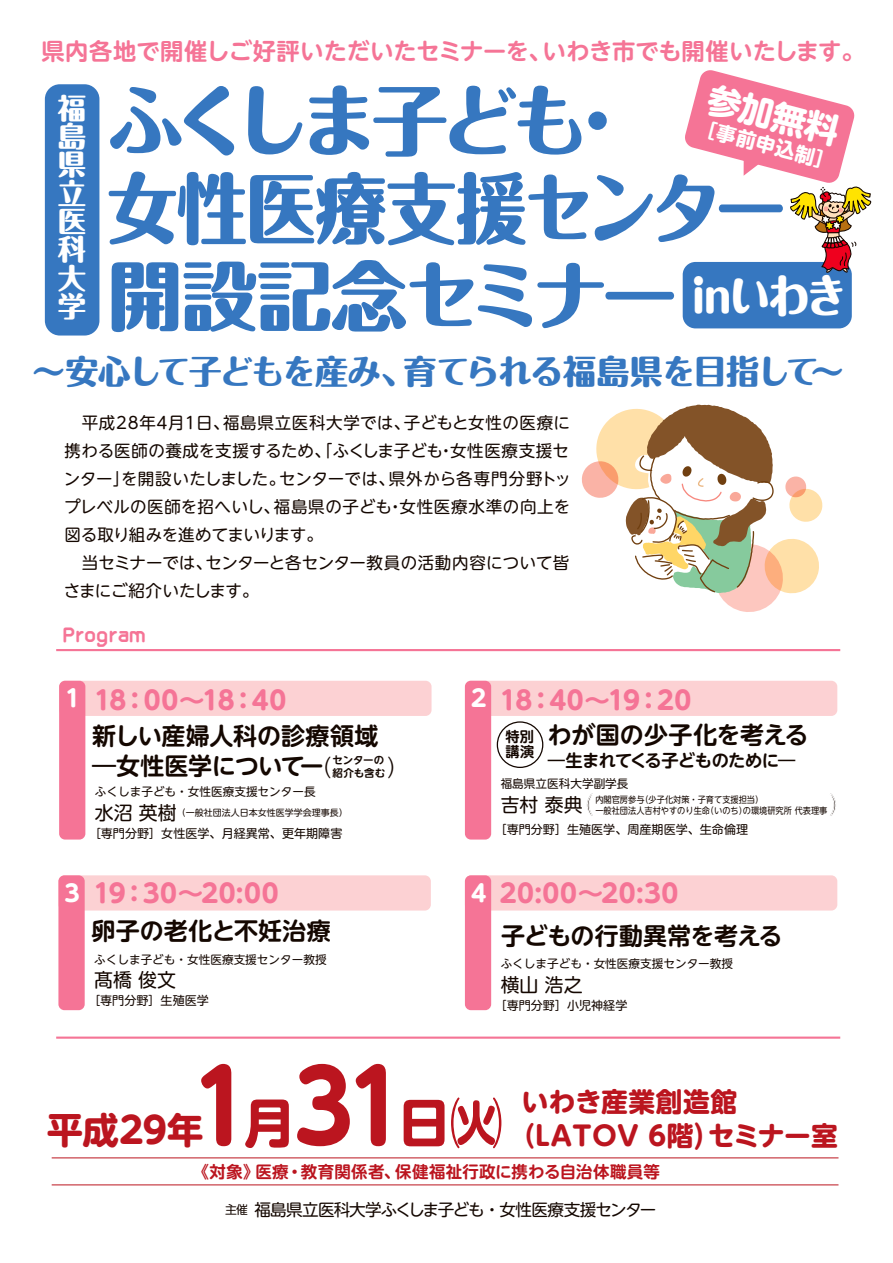
<style>
.page{position:relative;width:893px;height:1263px;background:#fff}
.page>*{position:absolute;margin:0;border:0;box-sizing:border-box;transform-origin:0 0}
.t1{font:700 98.4px "UD Shin M Go Pr 6";color:#bb151f;scale:.91 1}
.t2{font:800 76.65px/87.8px "Maru Fo Pro";letter-spacing:-.075em;color:#3677c0}
.t3{font:800 75.6px "Maru Fo Pro";letter-spacing:-.04em;color:#3677c0}
.t4{font:700 52.65px "UD Shin M Go Pr 6";color:#bb151f}
.t5{font:800 45.15px "Maru Fo Pro";letter-spacing:-.085em;color:#fff;scale:.94 1}
.t6{font:700 36.3px "UD Shin M Go Pr 6";color:#bb151f}
.t7{font:700 34.2px "UD Shin M Go Pr 6";color:#fff}
.t8{font:800 33px "Maru Fo Pro";letter-spacing:-.04em;color:#3677c0}
.t9{font:800 28.35px/28.3px "Maru Fo Pro";color:#fff;text-align:justify}
.t10{font:700 26.85px/34.3px "UD Shin M Go Pr 6";color:#bb151f}
.t11{font:700 26.85px "UD Shin M Go Pr 6";letter-spacing:.02em;color:#bb151f}
.t12{font:700 25.5px "UD Shin M Go Pr 6";letter-spacing:.02em;color:#f57496}
.t13{font:300 24.15px "UD Shin M Go Pr 6";color:#140700}
.t14{font:700 24px/29.1px "UD Shin M Go Pr 6 De";letter-spacing:-.015em;color:#140700}
.t15{font:700 24px "UD Shin M Go Pr 6 De";letter-spacing:.005em;color:#140700}
.t16{font:700 23.25px "UD Shin M Go Pr 6 De";letter-spacing:.005em;color:#f57496}
.t17{font:700 23.1px "UD Shin M Go Pr 6";color:#fff}
.t18{font:300 22.5px "UD Shin M Go Pr 6";color:#140700}
.t19{font:19.95px "TA kokoro no 3";letter-spacing:-.12em;color:#f57496}
.t20{font:700 19.8px "UD Shin M Go Pr 6";color:#fff}
.t21{font:18.9px "UD Shin M Go Pr 6";color:#140700}
.t22{font:700 17.25px "UD Shin M Go Pr 6 De";letter-spacing:-.035em;color:#140700}
.t23{font:16.65px "UD Shin M Go Pr 6";letter-spacing:-.055em;color:#140700}
.t24{font:16.5px/28px "UD Shin M Go Pr 6";letter-spacing:.015em;color:#140700}
.t25{font:700 16.5px "UD Shin M Go Pr 6 De";letter-spacing:.015em;color:#bb151f}
.t26{font:16.5px "UD Shin M Go Pr 6";letter-spacing:.045em;color:#140700}
.t27{font:16.5px/28px "UD Shin M Go Pr 6";letter-spacing:-.01em;color:#140700}
.t28{font:16.5px "UD Shin M Go Pr 6";letter-spacing:-.03em;color:#140700}
.t29{font:16.5px/28px "UD Shin M Go Pr 6";letter-spacing:.05em;color:#140700}
.t30{font:16.5px "UD Shin M Go Pr 6";letter-spacing:-.005em;color:#140700}
.t31{font:700 14.25px/15.6px "UD Shin M Go Pr 6 De";color:#140700}
.t32{font:12.15px "UD Shin M Go Pr 6";color:#140700}
.t33{font:11.85px "UD Shin M Go Pr 6";color:#140700}
.t34{font:11.7px "UD Shin M Go Pr 6";color:#140700}
.t35{font:700 10.5px "UD Shin M Go Pr 6 De";letter-spacing:-.01em;color:#140700}
.t36{font:9px "UD Shin M Go Pr 6";color:#140700;scale:.91 1}
.t37{font:9px "UD Shin M Go Pr 6";color:#140700}
.s1{font-size:98.4px}
.s2{font-size:28.5px}
</style>
<div class="page">
<div style="left:59px;top:681px;width:373px;height:35px;background:#fcd1d3;border-radius:6px"></div>
<div style="left:45px;top:84px;width:54px;height:251px;background:#3677c0;border-radius:15px"></div>
<div style="left:59px;top:681px;width:26px;height:158px;background:#f57496;border-radius:6px"></div>
<div style="left:58px;top:875px;width:373px;height:35px;background:#fcd1d3;border-radius:6px"></div>
<div style="left:58px;top:875px;width:27px;height:135px;background:#f57496;border-radius:6px"></div>
<div style="left:465px;top:681px;width:372px;height:35px;background:#fcd1d3;border-radius:6px"></div>
<div style="left:465px;top:681px;width:26px;height:158px;background:#f57496;border-radius:6px"></div>
<div style="left:465px;top:875px;width:372px;height:35px;background:#fcd1d3;border-radius:6px"></div>
<div style="left:465px;top:875px;width:26px;height:135px;background:#f57496;border-radius:6px"></div>
<svg style="left:582px;top:405px;width:240px;height:207px"></svg>
<hr style="left:56px;top:649px;width:784px;height:2px;background:#f57496">
<hr style="left:56px;top:1036px;width:784px;height:3px;background:#f57496">
<div style="left:497px;top:721px;width:46px;height:47px;border:1px solid #140700;border-radius:50%"></div>
<hr style="left:52px;top:1157px;width:786px;height:1px;background:#bb151f">
<hr style="left:52px;top:1184px;width:786px;height:1px;background:#bb151f">
<div style="left:683px;top:262px;width:169px;height:66px;background:#3677c0;border-radius:13px"></div>
<svg style="left:684px;top:70px;width:187px;height:212px"></svg>
<h3 class="t16" style="left:41px;top:31px;width:512px">県内各地で開催しご好評いただいたセミナーを、</h3>
<h3 class="t16" style="left:542px;top:31px;width:324px">いわき市でも開催いたします。</h3>
<h3 class="t9" style="left:58px;top:90px;width:29px">福島県立医科大学</h3>
<h3 class="t7" style="left:716px;top:69px;width:136px;rotate:15deg">参加無料</h3>
<h2 class="t2" style="left:107px;top:68px;width:680px">ふくしま子ども・<br>女性医療支援センター</h2>
<h3 class="t3" style="left:107px;top:235px;width:572px">開設記念セミナー</h3>
<p class="t20" style="left:702px;top:110px;width:143px;rotate:15deg">［事前申込制[</p>
<h3 class="t5" style="left:691px;top:260px;width:168px">inいわき</h3>
<h3 class="t8" style="left:32px;top:345px;width:383px">～安心して子どもを産み、</h3>
<h3 class="t8" style="left:403px;top:345px;width:417px">育てられる福島県を目指して</h3>
<h3 class="t8" style="left:811px;top:345px;width:35px">~</h3>
<p class="t24" style="left:404px;top:407px;width:168px">子どもと女性の医療に</p>
<p class="t26" style="left:223px;top:409px;width:189px">福島県立医科大学では、</p>
<p class="t24" style="left:65px;top:407px;width:506px">　平成28年4月1日、<br>携わる医師の養成を支援するため、「ふくしま子ども女性医療支援セ</p>
<p class="t29" style="left:389px;top:435px;width:184px;text-indent:49px">・<br>県外から各専門分野トッ</p>
<p class="t24" style="left:64px;top:464px;width:67px">ンター」</p>
<p class="t30" style="left:121px;top:465px;width:166px">を開設いたしました。</p>
<p class="t24" style="left:279px;top:464px;width:117px">センターでは、</p>
<p class="t24" style="left:64px;top:492px;width:217px">プレベルの医師を招へいし、</p>
<p class="t28" style="left:65px;top:521px;width:260px">図る取り組みを進めてまいります。</p>
<p class="t24" style="left:205px;top:548px;width:366px">センターと各センター教員の活動内容について皆</p>
<p class="t26" style="left:274px;top:493px;width:298px">福島県の子ども女性医療水準の向上を</p>
<p class="t24" style="left:387px;top:492px;width:18px">・</p>
<p class="t27" style="left:64px;top:548px;width:196px">　当セミナーでは、<br>さまにご紹介いたします。</p>
<p class="t19" style="left:61px;top:625px;width:87px">Program</p>
<h3 class="t17" style="left:65px;top:678px;width:17px">1</h3>
<h3 class="t12" style="left:94px;top:678px;width:194px">18：00~18：40</h3>
<h3 class="t17" style="left:471px;top:678px;width:17px">2</h3>
<h3 class="t12" style="left:500px;top:678px;width:193px">18：40~19：20</h3>
<h3 class="t14" style="left:92px;top:720px;width:288px">新しい産婦人科の診療領域―女性医学についてー</h3>
<h3 class="t14" style="left:548px;top:718px;width:262px">わが国の少子化を考える</h3>
<p class="t31" style="left:505px;top:728px;width:30px">特別講演</p>
<p class="t22" style="left:548px;top:746px;width:249px">―生まれてくる子どものために―</p>
<p class="t35" style="left:332px;top:751px;width:53px">センターの</p>
<h3 class="t18" style="left:310px;top:749px;width:100px">（　　　）</h3>
<p class="t35" style="left:332px;top:764px;width:54px">紹介も含む</p>
<p class="t34" style="left:501px;top:774px;width:129px">福島県立医科大学副学長</p>
<p class="t21" style="left:501px;top:789px;width:83px">吉村泰典</p>
<p class="t32" style="left:495px;top:820px;width:255px">［専門分野］生殖医学、周産期医学、生命倫理</p>
<p class="t34" style="left:95px;top:782px;width:222px">ふくしま子ども・女性医療支援センター長</p>
<p class="t37" style="left:177px;top:805px;width:173px">（一般社団法人日本女性医学学会理事長(</p>
<h3 class="t13" style="left:585px;top:785px;width:10px">)</h3>
<h3 class="t13" style="left:829px;top:785px;width:10px">(</h3>
<p class="t36" style="left:640px;top:792px;width:136px">（少子化対策・子育て支援担当(</p>
<p class="t36" style="left:595px;top:792px;width:56px">内閣官房参与</p>
<p class="t21" style="left:95px;top:797px;width:83px">水沼英樹</p>
<p class="t32" style="left:89px;top:823px;width:255px">［専門分野］女性医学、月経異常、更年期障害</p>
<p class="t36" style="left:706px;top:803px;width:47px">（いのち）</p>
<p class="t36" style="left:595px;top:803px;width:128px">一般社団法人吉村やすのり生命</p>
<p class="t36" style="left:743px;top:803px;width:94px">の環境研究所代表理事</p>
<h3 class="t17" style="left:65px;top:873px;width:17px">3</h3>
<h3 class="t12" style="left:93px;top:871px;width:187px">19：30~20:00</h3>
<h3 class="t15" style="left:92px;top:910px;width:241px">卵子の老化と不妊治療</h3>
<p class="t34" style="left:94px;top:950px;width:234px">ふくしま子ども・女性医療支援センター教授</p>
<p class="t21" style="left:94px;top:964px;width:83px">髙橋俊文</p>
<p class="t32" style="left:88px;top:991px;width:122px">［専門分野］生殖医学</p>
<h3 class="t17" style="left:471px;top:873px;width:17px">4</h3>
<h3 class="t12" style="left:500px;top:871px;width:180px">20:00~20:30</h3>
<h3 class="t14" style="left:501px;top:920px;width:283px">子どもの行動異常を考える</h3>
<p class="t34" style="left:501px;top:954px;width:234px">ふくしま子ども・女性医療支援センター教授</p>
<p class="t21" style="left:501px;top:969px;width:83px">横山浩之</p>
<p class="t32" style="left:495px;top:995px;width:134px">［専門分野］小児神経学</p>
<h3 class="t4" style="left:192px;top:1077px;width:105px">月<span class="s1">1</span></h3>
<h1 class="t1" style="left:294px;top:1022px;width:124px">31</h1>
<h3 class="t10" style="left:708px;top:1083px;width:131px;text-indent:-186px">いわき産業創造館<br>セミナー室</h3>
<h3 class="t4" style="left:398px;top:1077px;width:106px">日㈫</h3>
<h3 class="t6" style="left:47px;top:1098px;width:158px">平成29年</h3>
<h3 class="t11" style="left:509px;top:1113px;width:213px">（LATOV 6階<span class="s2">）</span></h3>
<p class="t25" style="left:395px;top:1158px;width:266px">保健福祉行政に携わる自治体職員等</p>
<p class="t25" style="left:193px;top:1158px;width:69px">《対象》</p>
<p class="t25" style="left:255px;top:1158px;width:146px">医療・教育関係者、</p>
<p class="t23" style="left:254px;top:1196px;width:403px">福島県立医科大学ふくしま子ども・女性医療支援センター</p>
<p class="t33" style="left:225px;top:1200px;width:25px">主催</p>
</div>
